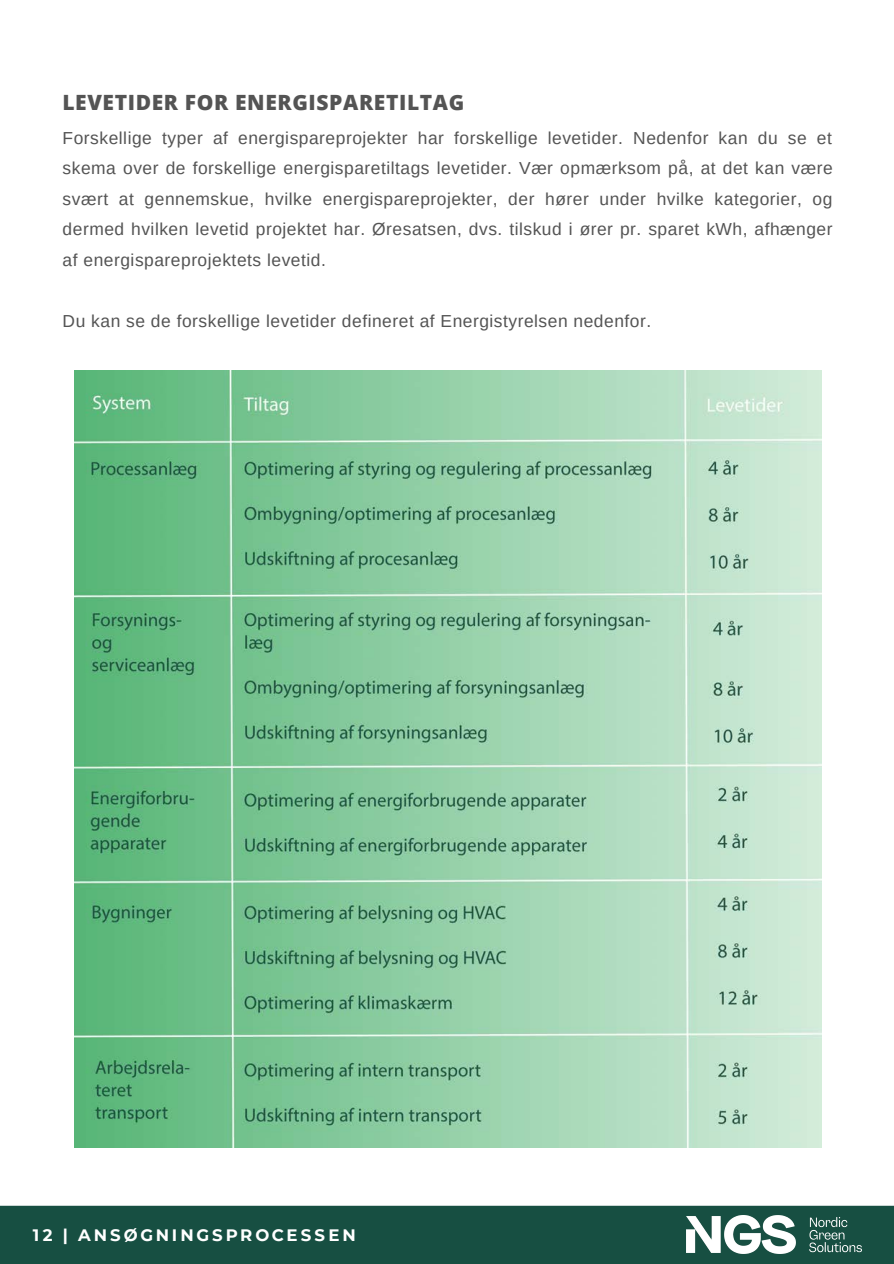
<style>
.page{position:relative;width:894px;height:1264px;background:#fff}
.page>*{position:absolute;margin:0;border:0;box-sizing:border-box;transform-origin:0 0}
.t1{font:800 21px "Open Sans";letter-spacing:.03em;color:#545454}
.t2{font:17.4px/30.5px "Arimo";letter-spacing:.03em;color:#545454;text-align:justify}
.t3{font:700 16.5px "Montserrat";letter-spacing:.18em;color:#fff}
</style>
<div class="page">
<div style="left:0;top:1205px;width:893px;height:58px;background:#174f42"></div>
<img style="left:686px;top:1215px;width:175px;height:37px">
<img style="left:74px;top:370px;width:747px;height:777px">
<p class="t1" style="left:62px;top:88px;width:403px">LEVETIDER FOR ENERGISPARETILTAG</p>
<p class="t2" style="left:63px;top:123px;width:771px">Forskellige typer af energispareprojekter har forskellige levetider. Nedenfor kan du se et skema over de forskellige energisparetiltags levetider. Vær opmærksom på, at det kan være svært at gennemskue, hvilke energispareprojekter, der hører under hvilke kategorier, og dermed hvilken levetid projektet har. Øresatsen, dvs. tilskud i ører pr. sparet kWh, afhænger af energispareprojektets levetid.</p>
<p class="t2" style="left:63px;top:305px;width:590px">Du kan se de forskellige levetider defineret af Energistyrelsen nedenfor.</p>
<p class="t3" style="left:33px;top:1223px;width:324px">12 | ANSØGNINGSPROCESSEN</p>
</div>
